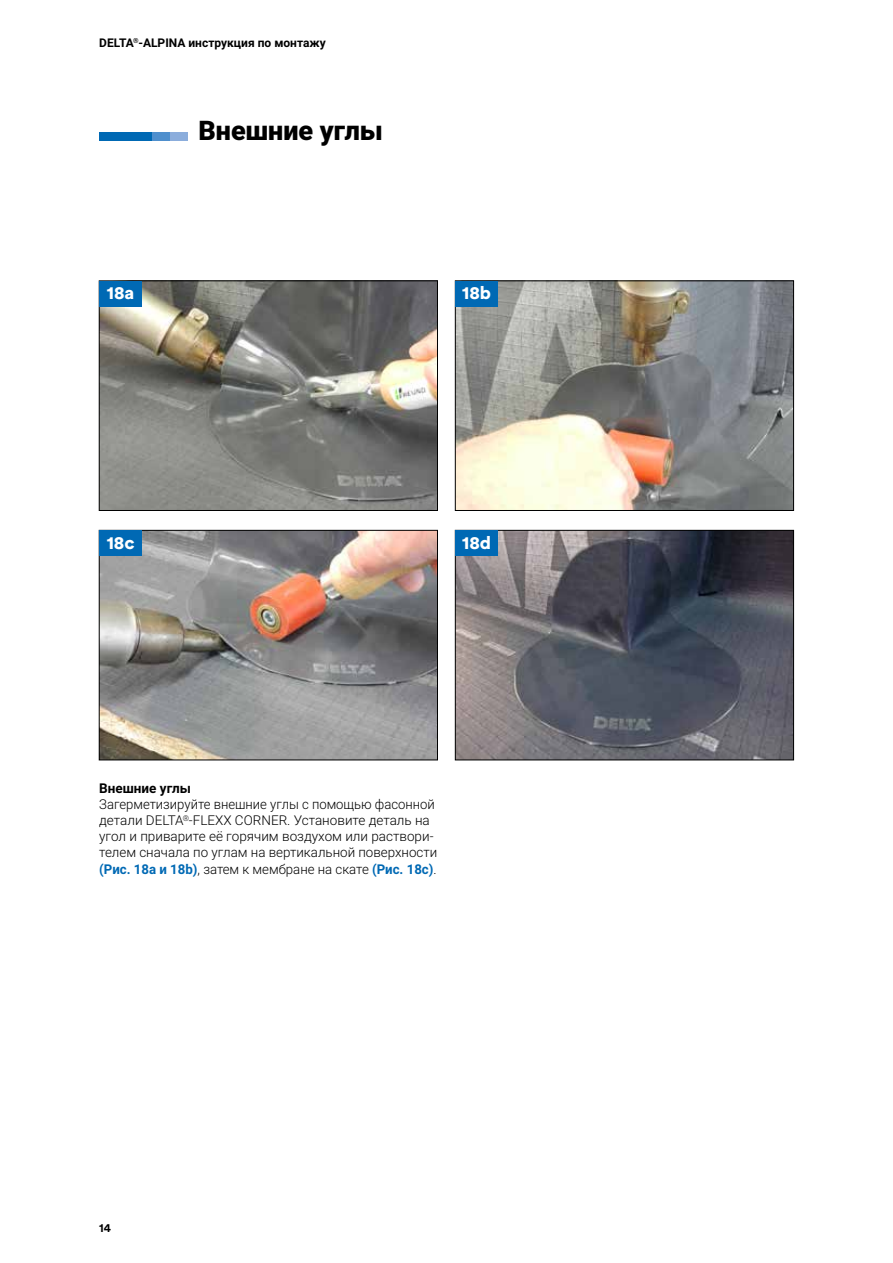
<style>
.page{position:relative;width:893px;height:1263px;background:#fff}
.page>*{position:absolute;margin:0;border:0;box-sizing:border-box;transform-origin:0 0}
.t1{font:900 27px "Roboto";color:#000}
.t2{font:900 18px "Circular XX";color:#fff}
.t3{font:300 13.5px/16.2px "Roboto";color:#000}
.t4{font:700 13.5px "Roboto";color:#000}
.t5{font:700 12px "Roboto";color:#000}
.t6{font:700 12px "Circular XX";color:#000}
.s1{font-weight:700;color:#0069b4}
</style>
<div class="page">
<img style="left:101px;top:283px;width:335px;height:226px">
<div style="left:99px;top:281px;width:339px;height:230px;border:1px solid #000"></div>
<img style="left:457px;top:283px;width:335px;height:226px">
<div style="left:455px;top:281px;width:339px;height:230px;border:1px solid #000"></div>
<div style="left:455px;top:281px;width:43px;height:26px;background:#0069b4"></div>
<img style="left:101px;top:532px;width:335px;height:226px">
<div style="left:99px;top:530px;width:339px;height:230px;border:1px solid #000"></div>
<img style="left:457px;top:532px;width:335px;height:226px">
<div style="left:455px;top:530px;width:339px;height:230px;border:1px solid #000"></div>
<div style="left:99px;top:530px;width:43px;height:26px;background:#0069b4"></div>
<div style="left:455px;top:530px;width:43px;height:26px;background:#0069b4"></div>
<div style="left:99px;top:281px;width:43px;height:26px;background:#0069b4"></div>
<div style="left:99px;top:132px;width:53px;height:8px;background:#0069b4"></div>
<div style="left:152px;top:132px;width:18px;height:8px;background:#4f8fcd"></div>
<div style="left:170px;top:132px;width:17px;height:8px;background:#8baddc"></div>
<p class="t5" style="left:99px;top:34px;width:228px">DELTA<sup>®</sup>-ALPINA инструкция по монтажу</p>
<h2 class="t2" style="left:107px;top:280px;width:29px">18a</h2>
<h1 class="t1" style="left:198px;top:112px;width:186px">Внешние углы</h1>
<h2 class="t2" style="left:462px;top:280px;width:30px">18b</h2>
<h2 class="t2" style="left:107px;top:530px;width:29px">18c</h2>
<h2 class="t2" style="left:462px;top:530px;width:30px">18d</h2>
<p class="t4" style="left:99px;top:778px;width:93px">Внешние углы</p>
<p class="t3" style="left:99px;top:795px;width:340px">Загерметизируйте внешние углы с помощью фасонной детали DELTA<sup>®</sup>-FLEXX CORNER. Установите деталь на угол и приварите её горячим воздухом или раствори&shy;телем сначала по углам на вертикальной поверхности <span class="s1">(Рис. 18a и 18b)</span>, затем к мембране на скате <span class="s1">(Рис. 18c)</span>.</p>
<p class="t6" style="left:99px;top:1219px;width:13px">14</p>
</div>
